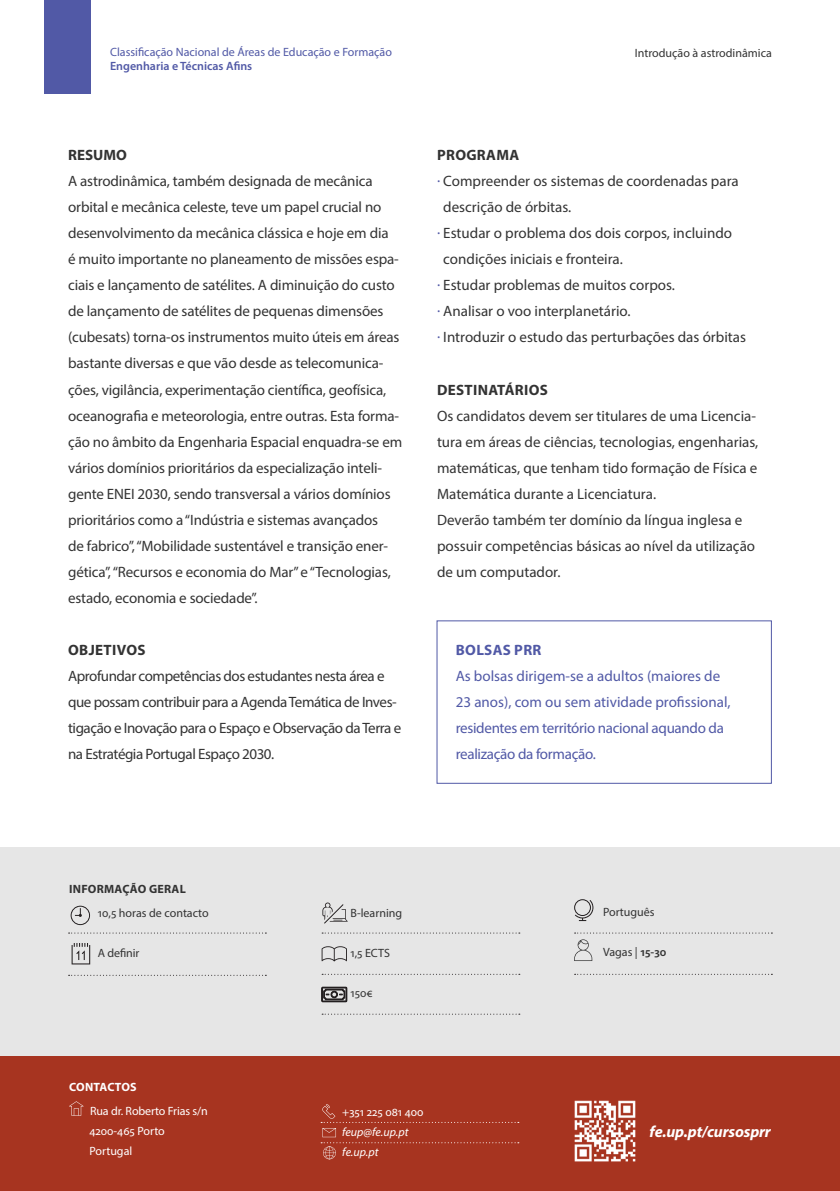
<style>
.page{position:relative;width:840px;height:1191px;background:#fff}
.page>*{position:absolute;margin:0;border:0;box-sizing:border-box;transform-origin:0 0}
.Texto_parágrafo{font:italic 700 16px "Myriad Pro";letter-spacing:-.01em;color:#fff}
.t1{font:15px/26px "Myriad Pro";letter-spacing:-.01em;color:#333}
.t2{font:15px/26px "Myriad Pro";letter-spacing:-.03em;color:#333}
.t3{font:15px/26px "Myriad Pro";letter-spacing:-.01em;color:#5159a6}
.t4{font:700 15px "Myriad Pro";letter-spacing:.02em;color:#333}
.t5{font:700 15px "Myriad Pro";letter-spacing:.02em;color:#5159a6}
.Texto_parágrafo-2{font:12px "Myriad Pro";color:#333}
.Texto_parágrafo-3{font:12px/20px "Myriad Pro";color:#fff}
.t6{font:12px "Myriad Pro";color:#5159a6}
.t7{font:600 12px "Myriad Pro";color:#5159a6}
.Texto_parágrafo-4{font:italic 12px "Myriad Pro";color:#fff}
.Texto_parágrafo-5{font:700 12px "Myriad Pro";letter-spacing:.02em;color:#333}
.Texto_parágrafo-6{font:700 12px "Myriad Pro";letter-spacing:.005em;color:#fff}
.s1{font-weight:700}
.s2{font-weight:600}
</style>
<div class="page">
<div style="left:44px;top:0;width:47px;height:93px;background:#5159a6"></div>
<div style="left:0;top:846px;width:839px;height:219px;background:#e6e6e6"></div>
<div style="left:0;top:1056px;width:839px;height:135px;background:#a73420"></div>
<svg style="left:321px;top:946px;width:26px;height:15px"></svg>
<svg style="left:71px;top:905px;width:19px;height:20px"></svg>
<svg style="left:69px;top:932px;width:197px;height:1px"></svg>
<svg style="left:322px;top:932px;width:197px;height:1px"></svg>
<svg style="left:574px;top:932px;width:198px;height:1px"></svg>
<svg style="left:322px;top:973px;width:195px;height:1px"></svg>
<svg style="left:574px;top:973px;width:198px;height:1px"></svg>
<svg style="left:322px;top:1013px;width:197px;height:1px"></svg>
<svg style="left:69px;top:974px;width:197px;height:1px"></svg>
<svg style="left:574px;top:899px;width:19px;height:22px"></svg>
<svg style="left:321px;top:987px;width:26px;height:15px"></svg>
<svg style="left:72px;top:943px;width:18px;height:21px"></svg>
<svg style="left:69px;top:1101px;width:15px;height:14px"></svg>
<svg style="left:574px;top:939px;width:18px;height:22px"></svg>
<img style="left:574px;top:1100px;width:62px;height:62px">
<svg style="left:321px;top:1104px;width:197px;height:55px"></svg>
<div style="left:436px;top:620px;width:335px;height:164px;border:1px solid #5159a6"></div>
<svg style="left:322px;top:902px;width:25px;height:22px"></svg>
<p class="t6" style="left:110px;top:45px;width:283px">Classificação Nacional de Áreas de Educação e Formação</p>
<p class="Texto_parágrafo-2" style="left:634px;top:46px;width:138px">Introdução à astrodinâmica</p>
<p class="t7" style="left:110px;top:58px;width:144px">Engenharia e Técnicas Afins</p>
<p class="t1" style="left:68px;top:142px;width:335px"><span class="s1">RESUMO<br></span>A astrodinâmica, também designada de mecânica orbital e mecânica celeste, teve um papel crucial no desenvolvimento da mecânica clássica e hoje em dia<br>é muito importante no planeamento de missões espa&shy;ciais e lançamento de satélites. A diminuição do custo de lançamento de satélites de pequenas dimensões (cubesats) torna-os instrumentos muito úteis em áreas bastante diversas e que vão desde as telecomunica&shy;ções, vigilância, experimentação científica, geofísica, oceanografia e meteorologia, entre outras. Esta forma&shy;ção no âmbito da Engenharia Espacial enquadra-se em vários domínios prioritários da especialização inteli&shy;gente ENEI 2030, sendo transversal a vários domínios prioritários como a “Indústria e sistemas avançados<br>de fabrico”, “Mobilidade sustentável e transição ener&shy;gética”, “Recursos e economia do Mar” e “Tecnologias, estado, economia e sociedade”.</p>
<p class="t4" style="left:68px;top:640px;width:79px">OBJETIVOS</p>
<p class="t2" style="left:68px;top:662px;width:334px">Aprofundar competências dos estudantes nesta área e que possam contribuir para a Agenda Temática de Inves&shy;tigação e Inovação para o Espaço e Observação da Terra e na Estratégia Portugal Espaço 2030.</p>
<p class="t4" style="left:437px;top:146px;width:83px">PROGRAMA</p>
<p class="t1" style="left:443px;top:168px;width:297px;text-indent:-6px"><sup>.</sup> Compreender os sistemas de coordenadas para descrição de órbitas.</p>
<p class="t1" style="left:443px;top:220px;width:290px;text-indent:-6px"><sup>.</sup> Estudar o problema dos dois corpos, incluindo condições iniciais e fronteira.</p>
<p class="t1" style="left:437px;top:272px;width:239px"><sup>.</sup> Estudar problemas de muitos corpos.</p>
<p class="t1" style="left:437px;top:298px;width:195px"><sup>.</sup> Analisar o voo interplanetário.</p>
<p class="t1" style="left:437px;top:324px;width:310px"><sup>.</sup> Introduzir o estudo das perturbações das órbitas</p>
<p class="t1" style="left:437px;top:376px;width:323px"><span class="s1">DESTINATÁRIOS<br></span>Os candidatos devem ser titulares de uma Licencia&shy;tura em áreas de ciências, tecnologias, engenharias, matemáticas, que tenham tido formação de Física e Matemática durante a Licenciatura.</p>
<p class="t1" style="left:437px;top:506px;width:319px">Deverão também ter domínio da língua inglesa e possuir competências básicas ao nível da utilização de um computador.</p>
<p class="t5" style="left:455px;top:640px;width:87px">BOLSAS PRR</p>
<p class="t3" style="left:455px;top:663px;width:276px">As bolsas dirigem-se a adultos (maiores de 23 anos), com ou sem atividade profissional, residentes em território nacional aquando da realização da formação.</p>
<p class="Texto_parágrafo-5" style="left:69px;top:881px;width:118px">INFORMAÇÃO GERAL</p>
<p class="Texto_parágrafo-2" style="left:98px;top:905px;width:112px">10,5 horas de contacto</p>
<p class="Texto_parágrafo-2" style="left:98px;top:945px;width:43px">A definir</p>
<p class="Texto_parágrafo-6" style="left:69px;top:1079px;width:69px">CONTACTOS</p>
<p class="Texto_parágrafo-3" style="left:89px;top:1101px;width:120px">Rua dr. Roberto Frias s/n<br>4200-465 Porto</p>
<p class="Texto_parágrafo-3" style="left:89px;top:1141px;width:44px">Portugal</p>
<p class="Texto_parágrafo-2" style="left:350px;top:905px;width:53px">B-learning</p>
<p class="Texto_parágrafo-2" style="left:350px;top:945px;width:41px">1,5 ECTS</p>
<p class="Texto_parágrafo-2" style="left:350px;top:985px;width:24px">150€</p>
<p class="Texto_parágrafo-3" style="left:342px;top:1101px;width:83px">+351 225 081 400</p>
<p class="Texto_parágrafo-4" style="left:342px;top:1124px;width:68px">feup@fe.up.pt</p>
<p class="Texto_parágrafo-4" style="left:342px;top:1144px;width:38px">fe.up.pt</p>
<p class="Texto_parágrafo-2" style="left:602px;top:904px;width:53px">Português</p>
<p class="Texto_parágrafo-2" style="left:602px;top:944px;width:65px">Vagas | <span class="s2">15-30</span></p>
<p class="Texto_parágrafo" style="left:649px;top:1121px;width:123px">fe.up.pt/cursosprr</p>
</div>
